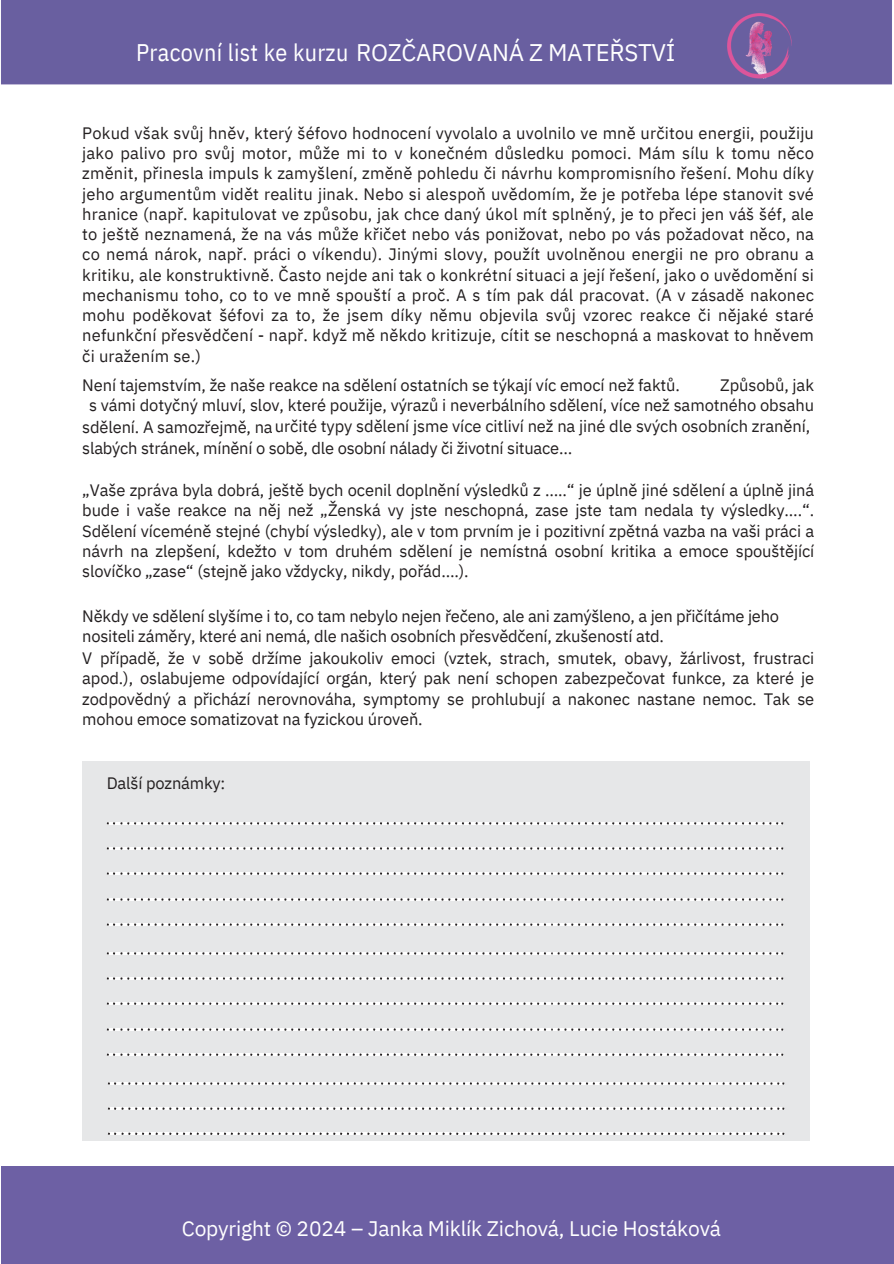
<style>
.page{position:relative;width:894px;height:1264px;background:#fff}
.page>*{position:absolute;margin:0;border:0;box-sizing:border-box;transform-origin:0 0}
.t1{font:24px "IBM Plex Sans";letter-spacing:-.015em;color:#fff}
.t2{font:21px "IBM Plex Sans";letter-spacing:-.01em;color:#fff}
.t3{font:16.5px/20.2px "IBM Plex Sans";letter-spacing:-.01em;color:#231f20;text-align:justify}
.s1{font-family:"IBM Plex Sans Cond"}
</style>
<div class="page">
<div style="left:1px;top:1165px;width:892px;height:98px;background:#6d60a4"></div>
<div style="left:82px;top:761px;width:727px;height:379px;background:#e6e7e8"></div>
<svg style="left:107px;top:822px;width:676px;height:2px"></svg>
<svg style="left:107px;top:847px;width:676px;height:2px"></svg>
<svg style="left:107px;top:872px;width:676px;height:2px"></svg>
<svg style="left:107px;top:898px;width:676px;height:2px"></svg>
<svg style="left:107px;top:923px;width:676px;height:2px"></svg>
<svg style="left:107px;top:952px;width:676px;height:2px"></svg>
<svg style="left:107px;top:977px;width:676px;height:2px"></svg>
<svg style="left:107px;top:1002px;width:676px;height:2px"></svg>
<svg style="left:107px;top:1028px;width:676px;height:2px"></svg>
<svg style="left:107px;top:1053px;width:676px;height:2px"></svg>
<svg style="left:108px;top:1082px;width:676px;height:2px"></svg>
<svg style="left:108px;top:1107px;width:676px;height:2px"></svg>
<svg style="left:108px;top:1132px;width:676px;height:2px"></svg>
<div style="left:1px;top:0;width:891px;height:85px;background:#695fa0"></div>
<h1 class="t1" style="left:136px;top:36px;width:540px"><span class="s1">Pracovní list ke kurzu</span> ROZČAROVANÁ Z MATEŘSTVÍ</h1>
<p class="t3" style="left:82px;top:123px;width:733px">Pokud však svůj hněv, který šéfovo hodnocení vyvolalo a uvolnilo ve mně určitou energii, použiju jako palivo pro svůj motor, může mi to v konečném důsledku pomoci. Mám sílu k tomu něco změnit, přinesla impuls k zamyšlení, změně pohledu či návrhu kompromisního řešení. Mohu díky jeho argumentům vidět realitu jinak. Nebo si alespoň uvědomím, že je potřeba lépe stanovit své hranice (např. kapitulovat ve způsobu, jak chce daný úkol mít splněný, je to přeci jen váš šéf, ale to ještě neznamená, že na vás může křičet nebo vás ponižovat, nebo po vás požadovat něco, na co nemá nárok, např. práci o víkendu). Jinými slovy, použít uvolněnou energii ne pro obranu a kritiku, ale konstruktivně. Často nejde ani tak o konkrétní situaci a její řešení, jako o uvědomění si mechanismu toho, co to ve mně spouští a proč. A s tím pak dál pracovat. (A v zásadě nakonec mohu poděkovat šéfovi za to, že jsem díky němu objevila svůj vzorec reakce či nějaké staré nefunkční přesvědčení - např. když mě někdo kritizuje, cítit se neschopná a maskovat to hněvem či uražením se.)</p>
<p class="t3" style="left:89px;top:375px;width:726px;text-align:right">Způsobů, jak<br>s vámi dotyčný mluví, slov, které použije, výrazů i neverbálního sdělení, více než samotného obsahu</p>
<p class="t3" style="left:82px;top:415px;width:729px">sdělení. A samozřejmě, naurčité typy sdělení jsme více citliví než na jiné dle svých osobních zranění,</p>
<p class="t3" style="left:82px;top:374px;width:599px">Není tajemstvím, že naše reakce na sdělení ostatních se týkají víc emocí než faktů.</p>
<p class="t3" style="left:82px;top:437px;width:491px">slabých stránek, mínění o sobě, dle osobní nálady či životní situace…</p>
<p class="t3" style="left:82px;top:480px;width:733px">„Vaše zpráva byla dobrá, ještě bych ocenil doplnění výsledků z …..“ je úplně jiné sdělení a úplně jiná bude i vaše reakce na něj než „Ženská vy jste neschopná, zase jste tam nedala ty výsledky….“.<br>Sdělení víceméně stejné (chybí výsledky), ale v tom prvním je i pozitivní zpětná vazba na vaši práci a návrh na zlepšení, kdežto v tom druhém sdělení je nemístná osobní kritika a emoce spouštějící slovíčko „zase“ (stejně jako vždycky, nikdy, pořád….).</p>
<p class="t3" style="left:82px;top:605px;width:698px">Někdy ve sdělení slyšíme i to, co tam nebylo nejen řečeno, ale ani zamýšleno, a jen přičítáme jeho nositeli záměry, které ani nemá, dle našich osobních přesvědčení, zkušeností atd.</p>
<p class="t3" style="left:82px;top:648px;width:733px">V případě, že v sobě držíme jakoukoliv emoci (vztek, strach, smutek, obavy, žárlivost, frustraci apod.), oslabujeme odpovídající orgán, který pak není schopen zabezpečovat funkce, za které je zodpovědný a přichází nerovnováha, symptomy se prohlubují a nakonec nastane nemoc. Tak se mohou emoce somatizovat na fyzickou úroveň.</p>
<p class="t3" style="left:107px;top:772px;width:120px">Další poznámky:</p>
<h3 class="t2" style="left:182px;top:1214px;width:540px">Copyright © 2024 – Janka Miklík Zichová, Lucie Hostáková</h3>
</div>
